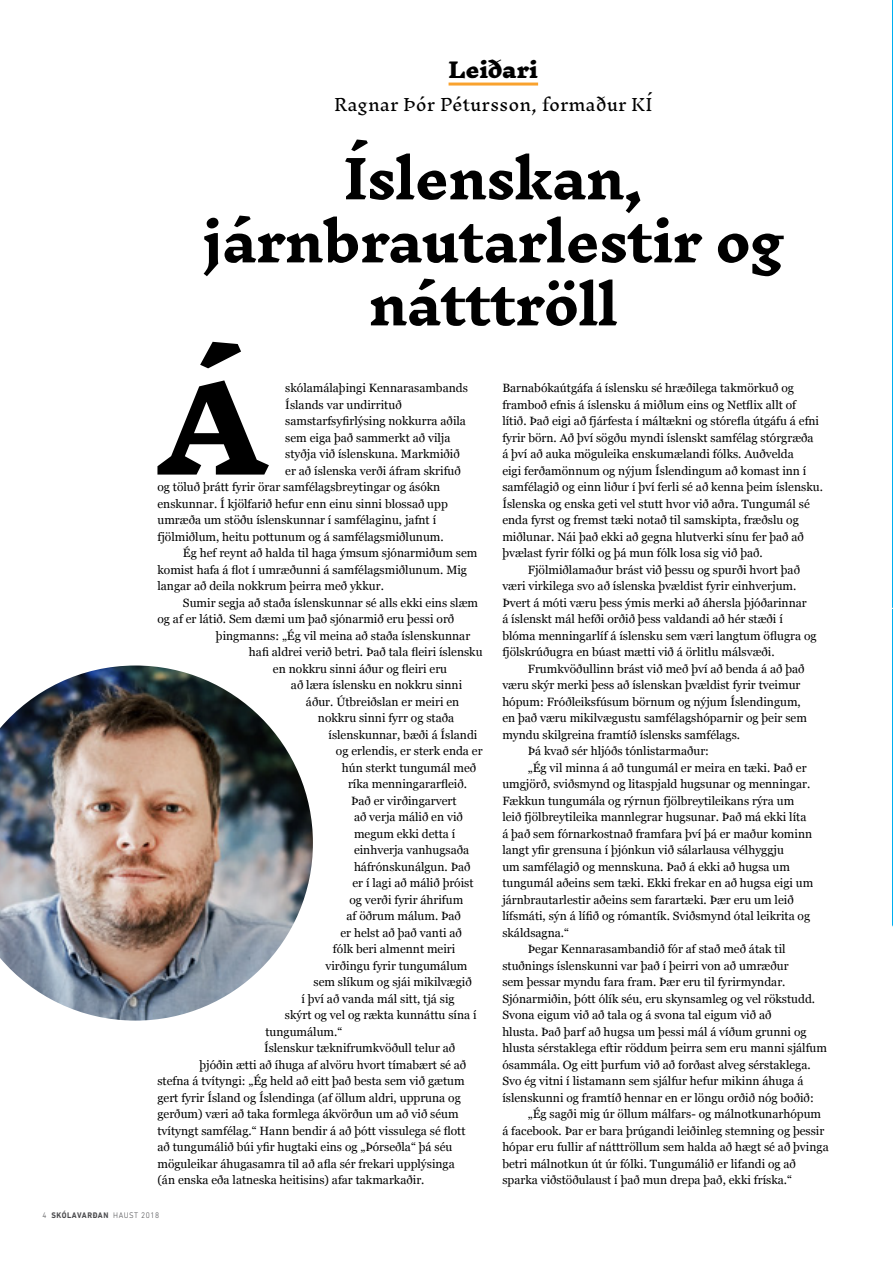
<style>
.page{position:relative;width:893px;height:1263px;background:#fff}
.page>*{position:absolute;margin:0;border:0;box-sizing:border-box;transform-origin:0 0}
.t1{font:900 117px "Inknut Antiqua";color:#000}
.t2{font:700 52.5px/63px "Inknut Antiqua";letter-spacing:-.02em;color:#000;text-align:center}
.t3{font:900 21px "Inknut Antiqua";color:#000}
.t4{font:300 16.5px "Inknut Antiqua";color:#000}
.t5{font:12px "Georgia";color:#000}
.t6{font:700 8.25px "DIN Next LT Pro";letter-spacing:.07em;color:#4a4a4d;scale:.93 1}
.s1{font-weight:300}
</style>
<div class="page">
<svg style="left:892px;top:0;width:1px;height:927px"></svg>
<hr style="left:449px;top:83px;width:89px;height:3px;background:#f9a22e">
<img style="left:0;top:665px;width:313px;height:355px">
<h3 class="t3" style="left:449px;top:59px;width:91px">Leiðari</h3>
<h3 class="t4" style="left:334px;top:95px;width:320px">Ragnar Þór Pétursson, formaður KÍ</h3>
<h2 class="t2" style="left:203px;top:150px;width:583px">Íslenskan, járnbrautarlestir og nátttröll</h2>
<h1 class="t1" style="left:157px;top:366px;width:112px">Á</h1>
<p class="t5" style="left:285px;top:379px;width:184px">skólamálaþingi Kennarasambands</p>
<p class="t5" style="left:285px;top:396px;width:118px">Íslands var undirrituð</p>
<p class="t5" style="left:285px;top:412px;width:182px">samstarfsyfirlýsing nokkurra aðila</p>
<p class="t5" style="left:285px;top:429px;width:167px">sem eiga það sammerkt að vilja</p>
<p class="t5" style="left:285px;top:445px;width:176px">styðja við íslenskuna. Markmiðið</p>
<p class="t5" style="left:285px;top:462px;width:177px">er að íslenska verði áfram skrifuð</p>
<p class="t5" style="left:157px;top:478px;width:284px">og töluð þrátt fyrir örar samfélagsbreytingar og ásókn</p>
<p class="t5" style="left:157px;top:495px;width:292px">enskunnar. Í kjölfarið hefur enn einu sinni blossað upp</p>
<p class="t5" style="left:157px;top:511px;width:280px">umræða um stöðu íslenskunnar í samfélaginu, jafnt í</p>
<p class="t5" style="left:157px;top:528px;width:288px">fjölmiðlum, heitu pottunum og á samfélagsmiðlunum.</p>
<p class="t5" style="left:183px;top:544px;width:296px">Ég hef reynt að halda til haga ýmsum sjónarmiðum sem</p>
<p class="t5" style="left:157px;top:561px;width:311px">komist hafa á flot í umræðunni á samfélagsmiðlunum. Mig</p>
<p class="t5" style="left:157px;top:577px;width:228px">langar að deila nokkrum þeirra með ykkur.</p>
<p class="t5" style="left:183px;top:594px;width:297px">Sumir segja að staða íslenskunnar sé alls ekki eins slæm</p>
<p class="t5" style="left:157px;top:610px;width:298px">og af er látið. Sem dæmi um það sjónarmið eru þessi orð</p>
<p class="t5" style="left:216px;top:627px;width:256px">þingmanns: „Ég vil meina að staða íslenskunnar</p>
<p class="t5" style="left:249px;top:643px;width:235px">hafi aldrei verið betri. Það tala fleiri íslensku</p>
<p class="t5" style="left:273px;top:660px;width:176px">en nokkru sinni áður og fleiri eru</p>
<p class="t5" style="left:291px;top:676px;width:173px">að læra íslensku en nokkru sinni</p>
<p class="t5" style="left:306px;top:693px;width:155px">áður. Útbreiðslan er meiri en</p>
<p class="t5" style="left:318px;top:709px;width:138px">nokkru sinni fyrr og staða</p>
<p class="t5" style="left:328px;top:726px;width:150px">íslenskunnar, bæði á Íslandi</p>
<p class="t5" style="left:336px;top:742px;width:148px">og erlendis, er sterk enda er</p>
<p class="t5" style="left:342px;top:759px;width:136px">hún sterkt tungumál með</p>
<p class="t5" style="left:348px;top:775px;width:121px">ríka menningararfleið.</p>
<p class="t5" style="left:351px;top:792px;width:107px">Það er virðingarvert</p>
<p class="t5" style="left:354px;top:808px;width:110px">að verja málið en við</p>
<p class="t5" style="left:354px;top:825px;width:103px">megum ekki detta í</p>
<p class="t5" style="left:354px;top:841px;width:117px">einhverja vanhugsaða</p>
<p class="t5" style="left:354px;top:858px;width:118px">háfrónskunálgun. Það</p>
<p class="t5" style="left:352px;top:874px;width:123px">er í lagi að málið þróist</p>
<p class="t5" style="left:349px;top:891px;width:115px">og verði fyrir áhrifum</p>
<p class="t5" style="left:346px;top:907px;width:116px">af öðrum málum. Það</p>
<p class="t5" style="left:340px;top:924px;width:123px">er helst að það vanti að</p>
<p class="t5" style="left:333px;top:940px;width:124px">fólk beri almennt meiri</p>
<p class="t5" style="left:325px;top:957px;width:144px">virðingu fyrir tungumálum</p>
<p class="t5" style="left:313px;top:973px;width:160px">sem slíkum og sjái mikilvægið</p>
<p class="t5" style="left:301px;top:990px;width:155px">í því að vanda mál sitt, tjá sig</p>
<p class="t5" style="left:285px;top:1006px;width:193px">skýrt og vel og rækta kunnáttu sína í</p>
<p class="t5" style="left:265px;top:1023px;width:78px">tungumálum.“</p>
<p class="t5" style="left:264px;top:1039px;width:193px">Íslenskur tæknifrumkvöðull telur að</p>
<p class="t5" style="left:199px;top:1056px;width:268px">þjóðin ætti að íhuga af alvöru hvort tímabært sé að</p>
<p class="t5" style="left:157px;top:1072px;width:309px">stefna á tvítyngi: „Ég held að eitt það besta sem við gætum</p>
<p class="t5" style="left:157px;top:1089px;width:305px">gert fyrir Ísland og Íslendinga (af öllum aldri, uppruna og</p>
<p class="t5" style="left:157px;top:1105px;width:303px">gerðum) væri að taka formlega ákvörðun um að við séum</p>
<p class="t5" style="left:157px;top:1122px;width:310px">tvítyngt samfélag.“ Hann bendir á að þótt vissulega sé flott</p>
<p class="t5" style="left:157px;top:1138px;width:296px">að tungumálið búi yfir hugtaki eins og „Þórseðla“ þá séu</p>
<p class="t5" style="left:157px;top:1155px;width:299px">möguleikar áhugasamra til að afla sér frekari upplýsinga</p>
<p class="t5" style="left:157px;top:1171px;width:268px">(án enska eða latneska heitisins) afar takmarkaðir.</p>
<p class="t6" style="left:43px;top:1211px;width:127px"><span class="s1">4</span> SKÓLAVARÐAN <span class="s1">HAUST 2018</span></p>
<p class="t5" style="left:502px;top:379px;width:293px">Barnabókaútgáfa á íslensku sé hræðilega takmörkuð og</p>
<p class="t5" style="left:502px;top:396px;width:295px">framboð efnis á íslensku á miðlum eins og Netflix allt of</p>
<p class="t5" style="left:502px;top:412px;width:318px">lítið. Það eigi að fjárfesta í máltækni og stórefla útgáfu á efni</p>
<p class="t5" style="left:502px;top:429px;width:313px">fyrir börn. Að því sögðu myndi íslenskt samfélag stórgræða</p>
<p class="t5" style="left:502px;top:445px;width:293px">á því að auka möguleika enskumælandi fólks. Auðvelda</p>
<p class="t5" style="left:502px;top:462px;width:306px">eigi ferðamönnum og nýjum Íslendingum að komast inn í</p>
<p class="t5" style="left:502px;top:478px;width:322px">samfélagið og einn liður í því ferli sé að kenna þeim íslensku.</p>
<p class="t5" style="left:502px;top:495px;width:309px">Íslenska og enska geti vel stutt hvor við aðra. Tungumál sé</p>
<p class="t5" style="left:502px;top:511px;width:298px">enda fyrst og fremst tæki notað til samskipta, fræðslu og</p>
<p class="t5" style="left:502px;top:528px;width:303px">miðlunar. Nái það ekki að gegna hlutverki sínu fer það að</p>
<p class="t5" style="left:502px;top:544px;width:262px">þvælast fyrir fólki og þá mun fólk losa sig við það.</p>
<p class="t5" style="left:528px;top:561px;width:274px">Fjölmiðlamaður brást við þessu og spurði hvort það</p>
<p class="t5" style="left:502px;top:577px;width:296px">væri virkilega svo að íslenska þvældist fyrir einhverjum.</p>
<p class="t5" style="left:502px;top:594px;width:306px">Þvert á móti væru þess ýmis merki að áhersla þjóðarinnar</p>
<p class="t5" style="left:502px;top:610px;width:282px">á íslenskt mál hefði orðið þess valdandi að hér stæði í</p>
<p class="t5" style="left:502px;top:627px;width:316px">blóma menningarlíf á íslensku sem væri langtum öflugra og</p>
<p class="t5" style="left:502px;top:643px;width:274px">fjölskrúðugra en búast mætti við á örlitlu málsvæði.</p>
<p class="t5" style="left:528px;top:660px;width:278px">Frumkvöðullinn brást við með því að benda á að það</p>
<p class="t5" style="left:502px;top:676px;width:300px">væru skýr merki þess að íslenskan þvældist fyrir tveimur</p>
<p class="t5" style="left:502px;top:693px;width:300px">hópum: Fróðleiksfúsum börnum og nýjum Íslendingum,</p>
<p class="t5" style="left:502px;top:709px;width:306px">en það væru mikilvægustu samfélagshóparnir og þeir sem</p>
<p class="t5" style="left:502px;top:726px;width:239px">myndu skilgreina framtíð íslensks samfélags.</p>
<p class="t5" style="left:528px;top:742px;width:183px">Þá kvað sér hljóðs tónlistarmaður:</p>
<p class="t5" style="left:528px;top:759px;width:280px">„Ég vil minna á að tungumál er meira en tæki. Það er</p>
<p class="t5" style="left:502px;top:775px;width:309px">umgjörð, sviðsmynd og litaspjald hugsunar og menningar.</p>
<p class="t5" style="left:502px;top:792px;width:293px">Fækkun tungumála og rýrnun fjölbreytileikans rýra um</p>
<p class="t5" style="left:502px;top:808px;width:306px">leið fjölbreytileika mannlegrar hugsunar. Það má ekki líta</p>
<p class="t5" style="left:502px;top:825px;width:311px">á það sem fórnarkostnað framfara því þá er maður kominn</p>
<p class="t5" style="left:502px;top:841px;width:283px">langt yfir grensuna í þjónkun við sálarlausa vélhyggju</p>
<p class="t5" style="left:502px;top:858px;width:289px">um samfélagið og mennskuna. Það á ekki að hugsa um</p>
<p class="t5" style="left:502px;top:874px;width:313px">tungumál aðeins sem tæki. Ekki frekar en að hugsa eigi um</p>
<p class="t5" style="left:502px;top:891px;width:293px">járnbrautarlestir aðeins sem farartæki. Þær eru um leið</p>
<p class="t5" style="left:502px;top:907px;width:309px">lífsmáti, sýn á lífið og rómantík. Sviðsmynd ótal leikrita og</p>
<p class="t5" style="left:502px;top:924px;width:68px">skáldsagna.“</p>
<p class="t5" style="left:528px;top:940px;width:259px">Þegar Kennarasambandið fór af stað með átak til</p>
<p class="t5" style="left:502px;top:957px;width:288px">stuðnings íslenskunni var það í þeirri von að umræður</p>
<p class="t5" style="left:502px;top:973px;width:285px">sem þessar myndu fara fram. Þær eru til fyrirmyndar.</p>
<p class="t5" style="left:502px;top:990px;width:314px">Sjónarmiðin, þótt ólík séu, eru skynsamleg og vel rökstudd.</p>
<p class="t5" style="left:502px;top:1006px;width:271px">Svona eigum við að tala og á svona tal eigum við að</p>
<p class="t5" style="left:502px;top:1023px;width:306px">hlusta. Það þarf að hugsa um þessi mál á víðum grunni og</p>
<p class="t5" style="left:502px;top:1039px;width:326px">hlusta sérstaklega eftir röddum þeirra sem eru manni sjálfum</p>
<p class="t5" style="left:502px;top:1056px;width:310px">ósammála. Og eitt þurfum við að forðast alveg sérstaklega.</p>
<p class="t5" style="left:502px;top:1072px;width:303px">Svo ég vitni í listamann sem sjálfur hefur mikinn áhuga á</p>
<p class="t5" style="left:502px;top:1089px;width:313px">íslenskunni og framtíð hennar en er löngu orðið nóg boðið:</p>
<p class="t5" style="left:528px;top:1105px;width:295px">„Ég sagði mig úr öllum málfars- og málnotkunarhópum</p>
<p class="t5" style="left:502px;top:1122px;width:324px">á facebook. Þar er bara þrúgandi leiðinleg stemning og þessir</p>
<p class="t5" style="left:502px;top:1138px;width:328px">hópar eru fullir af nátttröllum sem halda að hægt sé að þvinga</p>
<p class="t5" style="left:502px;top:1155px;width:295px">betri málnotkun út úr fólki. Tungumálið er lifandi og að</p>
<p class="t5" style="left:502px;top:1171px;width:291px">sparka viðstöðulaust í það mun drepa það, ekki fríska.“</p>
</div>
